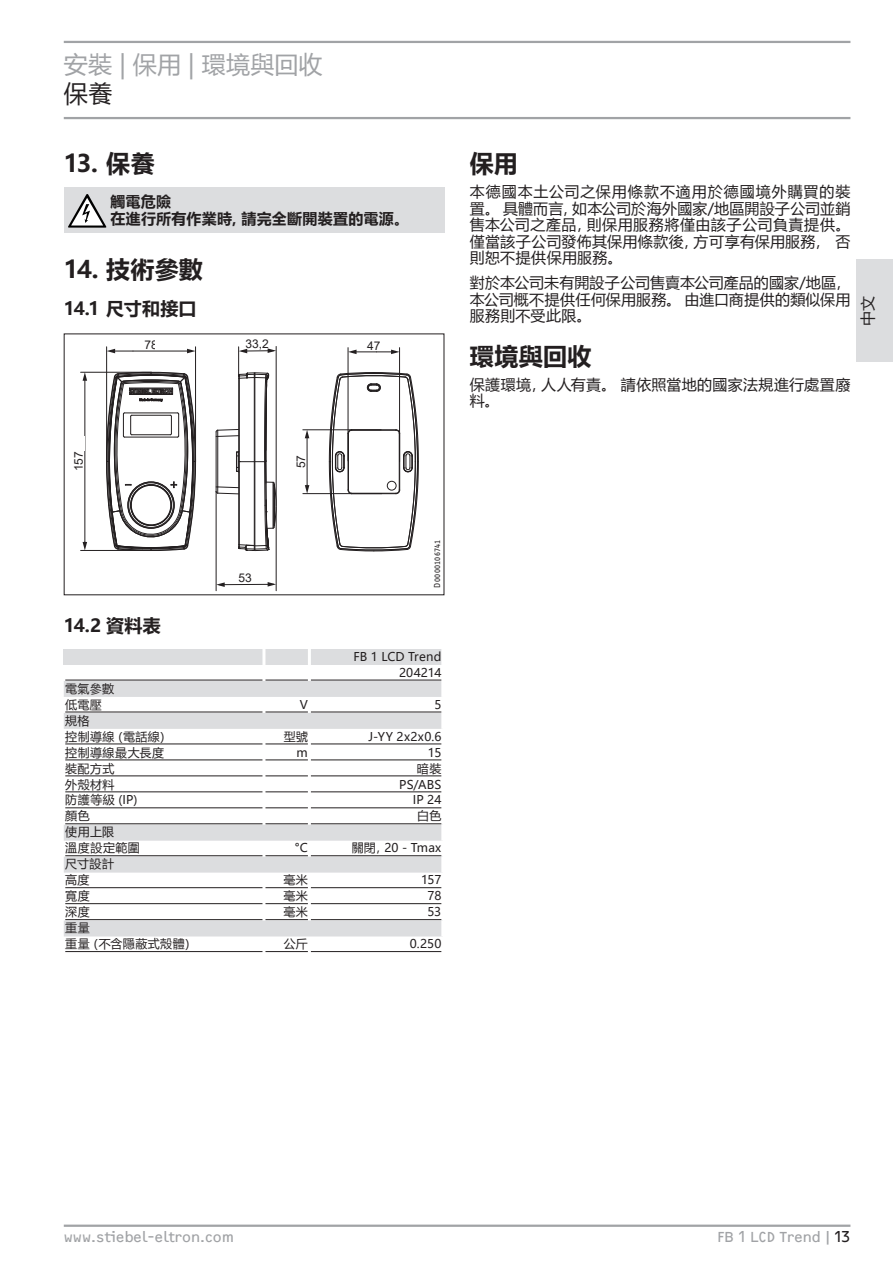
<style>
.page{position:relative;width:893px;height:1263px;background:#fff}
.page>*{position:absolute;margin:0;border:0;box-sizing:border-box;transform-origin:0 0}
.t1{font:700 24px "Microsoft Ya Hei UI";letter-spacing:.01em;color:#231f20}
.t2{font:24px "Microsoft Ya Hei UI";letter-spacing:.01em;color:#a1a3a6}
.t3{font:24px "Microsoft Ya Hei UI";color:#231f20}
.t4{font:700 18px "Microsoft Ya Hei UI";letter-spacing:.01em;color:#231f20}
.t5{font:15px/16.5px "Microsoft Ya Hei UI";letter-spacing:.015em;color:#231f20;text-align:justify}
.t6{font:15px "F2 FOCR Bczyk Com";color:#a1a3a6}
.t7{font:700 15px/16.5px "Microsoft Ya Hei UI";letter-spacing:.015em;color:#231f20}
.t8{font:12px/15.9px "Microsoft Ya Hei UI";letter-spacing:.03em;color:#231f20}
.t9{font:12px/15.9px "Microsoft Ya Hei UI";color:#231f20;text-align:right}
.t10{font:12px "Arial";color:#231f20}
.t11{font:9px "STE Info Text";letter-spacing:.025em;color:#231f20}
.s1{color:#231f20}
</style>
<div class="page">
<div style="left:857px;top:260px;width:36px;height:102px;background:#dcdddf"></div>
<hr style="left:64px;top:1224px;width:786px;height:3px;background:#a1a3a6">
<hr style="left:64px;top:41px;width:786px;height:2px;background:#a1a3a6">
<hr style="left:64px;top:117px;width:786px;height:2px;background:#a1a3a6">
<div style="left:64px;top:187px;width:380px;height:45px;background:#dcdddf"></div>
<svg style="left:68px;top:194px;width:38px;height:34px"></svg>
<svg style="left:83px;top:373px;width:4px;height:8px"></svg>
<svg style="left:187px;top:349px;width:8px;height:4px"></svg>
<hr style="left:303px;top:493px;width:79px;height:1px;background:#231f20">
<hr style="left:303px;top:429px;width:78px;height:1px;background:#231f20">
<svg style="left:305px;top:485px;width:4px;height:9px"></svg>
<svg style="left:305px;top:430px;width:4px;height:8px"></svg>
<hr style="left:307px;top:437px;width:1px;height:48px;background:#231f20">
<hr style="left:348px;top:348px;width:1px;height:113px;background:#231f20">
<hr style="left:399px;top:348px;width:1px;height:114px;background:#231f20">
<svg style="left:348px;top:350px;width:52px;height:4px"></svg>
<svg style="left:217px;top:582px;width:8px;height:5px"></svg>
<svg style="left:268px;top:582px;width:8px;height:5px"></svg>
<hr style="left:81px;top:550px;width:71px;height:1px;background:#231f20">
<hr style="left:81px;top:372px;width:70px;height:1px;background:#231f20">
<svg style="left:83px;top:542px;width:4px;height:8px"></svg>
<hr style="left:85px;top:380px;width:1px;height:162px;background:#231f20">
<hr style="left:106px;top:347px;width:1px;height:114px;background:#231f20">
<hr style="left:195px;top:347px;width:1px;height:115px;background:#231f20">
<svg style="left:107px;top:349px;width:26px;height:4px"></svg>
<hr style="left:133px;top:351px;width:55px;height:1px;background:#231f20">
<hr style="left:276px;top:346px;width:1px;height:160px;background:#231f20">
<hr style="left:216px;top:491px;width:1px;height:100px;background:#231f20">
<hr style="left:276px;top:506px;width:1px;height:85px;background:#231f20">
<hr style="left:219px;top:584px;width:55px;height:1px;background:#231f20">
<svg style="left:106px;top:372px;width:90px;height:179px"></svg>
<div style="left:130px;top:484px;width:42px;height:42px;border:1px solid #231f20;border-radius:50%"></div>
<div style="left:131px;top:485px;width:40px;height:40px;border:1px solid #231f20;border-radius:50%"></div>
<div style="left:129px;top:483px;width:45px;height:45px;border:1px solid #231f20;border-radius:50%"></div>
<svg style="left:216px;top:347px;width:61px;height:204px"></svg>
<svg style="left:329px;top:372px;width:90px;height:179px"></svg>
<svg style="left:64px;top:649px;width:378px;height:287px"></svg>
<hr style="left:441px;top:649px;width:3px;height:16px;background:#fff">
<hr style="left:441px;top:920px;width:3px;height:16px;background:#fff">
<hr style="left:308px;top:649px;width:3px;height:16px;background:#fff">
<hr style="left:262px;top:649px;width:3px;height:16px;background:#fff">
<hr style="left:441px;top:857px;width:3px;height:16px;background:#fff">
<hr style="left:441px;top:681px;width:3px;height:16px;background:#fff">
<hr style="left:441px;top:713px;width:3px;height:16px;background:#fff">
<hr style="left:441px;top:825px;width:3px;height:16px;background:#fff">
<hr style="left:65px;top:680px;width:197px;height:1px;background:#231f20">
<hr style="left:265px;top:680px;width:43px;height:1px;background:#231f20">
<hr style="left:311px;top:680px;width:130px;height:1px;background:#231f20">
<hr style="left:65px;top:712px;width:197px;height:1px;background:#231f20">
<hr style="left:265px;top:712px;width:43px;height:1px;background:#231f20">
<hr style="left:311px;top:712px;width:130px;height:1px;background:#231f20">
<hr style="left:65px;top:743px;width:197px;height:1px;background:#231f20">
<hr style="left:265px;top:743px;width:43px;height:1px;background:#231f20">
<hr style="left:311px;top:743px;width:130px;height:1px;background:#231f20">
<hr style="left:65px;top:759px;width:197px;height:1px;background:#231f20">
<hr style="left:265px;top:759px;width:43px;height:1px;background:#231f20">
<hr style="left:311px;top:759px;width:130px;height:1px;background:#231f20">
<hr style="left:65px;top:775px;width:197px;height:1px;background:#231f20">
<hr style="left:265px;top:775px;width:43px;height:1px;background:#231f20">
<hr style="left:311px;top:775px;width:130px;height:1px;background:#231f20">
<hr style="left:65px;top:791px;width:197px;height:1px;background:#231f20">
<hr style="left:265px;top:791px;width:43px;height:1px;background:#231f20">
<hr style="left:311px;top:791px;width:130px;height:1px;background:#231f20">
<hr style="left:65px;top:807px;width:197px;height:1px;background:#231f20">
<hr style="left:265px;top:807px;width:43px;height:1px;background:#231f20">
<hr style="left:311px;top:807px;width:130px;height:1px;background:#231f20">
<hr style="left:65px;top:823px;width:197px;height:1px;background:#231f20">
<hr style="left:265px;top:823px;width:43px;height:1px;background:#231f20">
<hr style="left:311px;top:823px;width:130px;height:1px;background:#231f20">
<hr style="left:65px;top:855px;width:197px;height:1px;background:#231f20">
<hr style="left:265px;top:855px;width:43px;height:1px;background:#231f20">
<hr style="left:311px;top:855px;width:130px;height:1px;background:#231f20">
<hr style="left:65px;top:887px;width:197px;height:1px;background:#231f20">
<hr style="left:265px;top:887px;width:43px;height:1px;background:#231f20">
<hr style="left:311px;top:887px;width:130px;height:1px;background:#231f20">
<hr style="left:65px;top:903px;width:197px;height:1px;background:#231f20">
<hr style="left:265px;top:903px;width:43px;height:1px;background:#231f20">
<hr style="left:311px;top:903px;width:130px;height:1px;background:#231f20">
<hr style="left:65px;top:919px;width:197px;height:1px;background:#231f20">
<hr style="left:265px;top:919px;width:43px;height:1px;background:#231f20">
<hr style="left:311px;top:919px;width:130px;height:1px;background:#231f20">
<hr style="left:65px;top:951px;width:197px;height:1px;background:#231f20">
<hr style="left:265px;top:951px;width:43px;height:1px;background:#231f20">
<hr style="left:311px;top:951px;width:130px;height:1px;background:#231f20">
<h1 class="t2" style="left:64px;top:48px;width:260px">安裝 | 保用 | 環境與回收</h1>
<h1 class="t3" style="left:64px;top:77px;width:50px">保養</h1>
<h1 class="t1" style="left:64px;top:147px;width:92px">13. 保養</h1>
<p class="t7" style="left:111px;top:193px;width:300px">觸電危險<br>在進行所有作業時，請完全斷開裝置的電源。</p>
<h1 class="t1" style="left:64px;top:253px;width:141px">14. 技術參數</h1>
<p class="t4" style="left:64px;top:296px;width:134px">14.1 尺寸和接口</p>
<p class="t10" style="left:144px;top:336px;width:15px">78</p>
<p class="t10" style="left:246px;top:336px;width:25px">33,2</p>
<p class="t10" style="left:367px;top:337px;width:15px">47</p>
<p class="t10" style="left:70px;top:471px;width:22px;rotate:-90deg">157</p>
<p class="t10" style="left:293px;top:468px;width:15px;rotate:-90deg">57</p>
<p class="t4" style="left:64px;top:613px;width:99px">14.2 資料表</p>
<p class="t10" style="left:238px;top:569px;width:15px">53</p>
<p class="t11" style="left:432px;top:587px;width:49px;rotate:-90deg">D0000106741</p>
<p class="t9" style="left:353px;top:648px;width:89px">FB 1 LCD Trend<br>204214</p>
<p class="t8" style="left:65px;top:680px;width:50px">電氣參數低電壓</p>
<p class="t8" style="left:65px;top:712px;width:108px">規格<br>控制導線（電話線）</p>
<p class="t8" style="left:300px;top:696px;width:10px">V</p>
<p class="t8" style="left:434px;top:696px;width:9px">5</p>
<p class="t8" style="left:284px;top:728px;width:26px">型號</p>
<p class="t8" style="left:368px;top:728px;width:74px">J-YY 2x2x0.6</p>
<p class="t8" style="left:65px;top:744px;width:100px">控制導線最大長度</p>
<p class="t8" style="left:297px;top:744px;width:13px">m</p>
<p class="t8" style="left:428px;top:744px;width:15px">15</p>
<p class="t8" style="left:65px;top:760px;width:51px">裝配方式</p>
<p class="t8" style="left:417px;top:760px;width:26px">暗裝</p>
<p class="t8" style="left:65px;top:776px;width:51px">外殼材料</p>
<p class="t8" style="left:399px;top:776px;width:44px">PS/ABS</p>
<p class="t8" style="left:65px;top:792px;width:74px">防護等級 (IP)</p>
<p class="t8" style="left:413px;top:792px;width:30px">IP 24</p>
<p class="t8" style="left:65px;top:808px;width:26px">顏色</p>
<p class="t8" style="left:417px;top:808px;width:26px">白色</p>
<p class="t8" style="left:65px;top:824px;width:76px">使用上限<br>溫度設定範圍</p>
<p class="t8" style="left:295px;top:840px;width:15px">°C</p>
<p class="t8" style="left:352px;top:840px;width:91px">關閉，20 - Tmax</p>
<p class="t8" style="left:65px;top:856px;width:50px">尺寸設計高度</p>
<p class="t8" style="left:283px;top:872px;width:26px">毫米</p>
<p class="t8" style="left:421px;top:872px;width:22px">157</p>
<p class="t8" style="left:65px;top:888px;width:26px">寬度</p>
<p class="t8" style="left:283px;top:888px;width:26px">毫米</p>
<p class="t8" style="left:427px;top:888px;width:15px">78</p>
<p class="t8" style="left:65px;top:904px;width:26px">深度</p>
<p class="t8" style="left:283px;top:904px;width:26px">毫米</p>
<p class="t8" style="left:427px;top:904px;width:15px">53</p>
<p class="t8" style="left:65px;top:920px;width:133px">重量<br>重量（不含隱蔽式殼體）</p>
<p class="t8" style="left:284px;top:935px;width:26px">公斤</p>
<p class="t8" style="left:410px;top:935px;width:33px">0.250</p>
<h1 class="t1" style="left:470px;top:147px;width:49px">保用</h1>
<p class="t5" style="left:470px;top:183px;width:382px">本德國本土公司之保用條款不適用於德國境外購買的裝置。具體而言，如本公司於海外國家/地區開設子公司並銷售本公司之產品，則保用服務將僅由該子公司負責提供。僅當該子公司發佈其保用條款後，方可享有保用服務，否則恕不提供保用服務。</p>
<p class="t5" style="left:470px;top:274px;width:382px">對於本公司未有開設子公司售賣本公司產品的國家/地區，本公司概不提供任何保用服務。由進口商提供的類似保用服務則不受此限。</p>
<h1 class="t1" style="left:470px;top:339px;width:123px">環境與回收</h1>
<p class="t5" style="left:470px;top:376px;width:382px">保護環境，人人有責。請依照當地的國家法規進行處置廢料。</p>
<p class="t5" style="left:859px;top:326px;width:32px;rotate:-90deg">中文</p>
<p class="t6" style="left:64px;top:1228px;width:172px">www.stiebel-eltron.com</p>
<p class="t6" style="left:717px;top:1228px;width:135px">FB 1 LCD Trend|<span class="s1">13</span></p>
</div>
